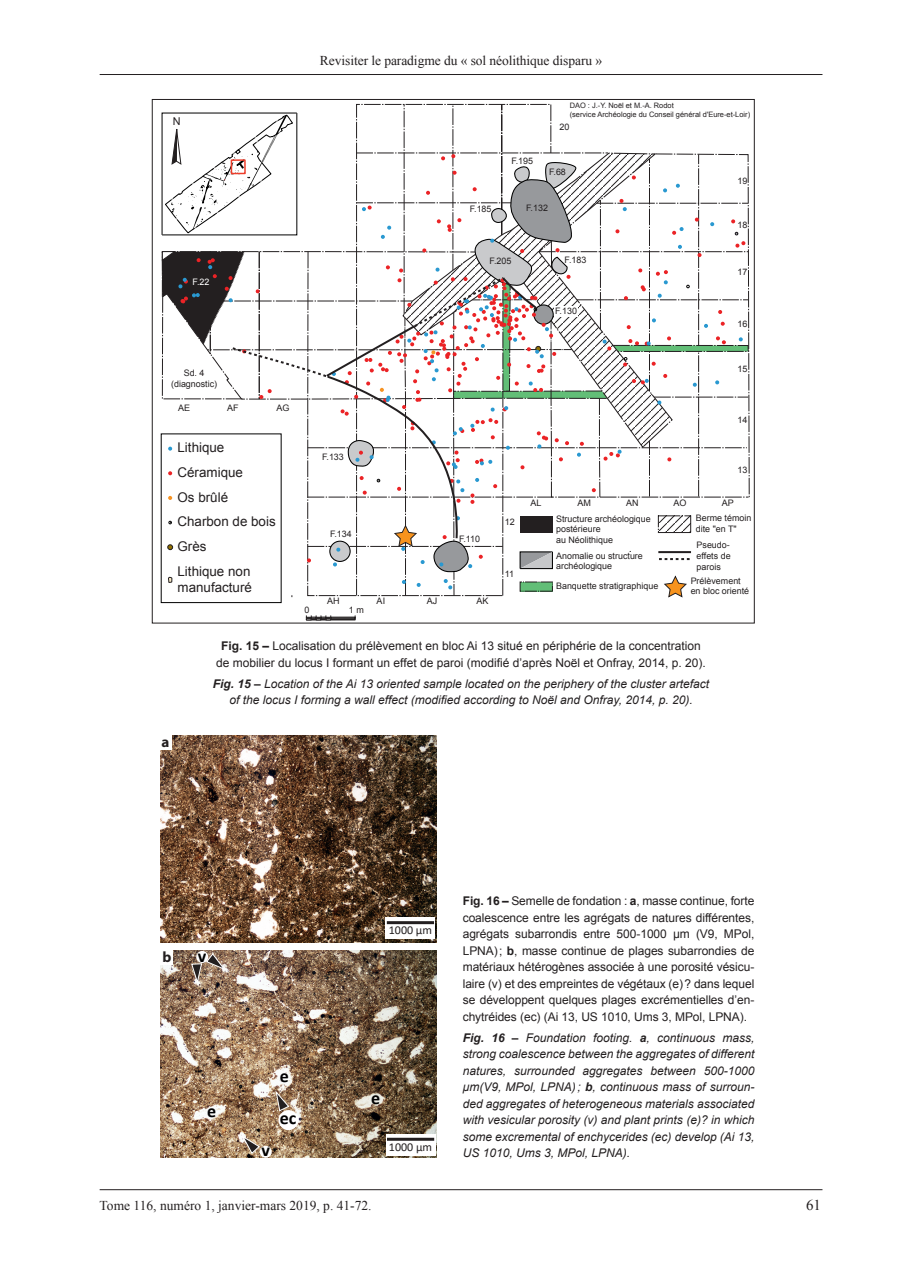
<style>
.page{position:relative;width:899px;height:1272px;background:#fff}
.page>*{position:absolute;margin:0;border:0;box-sizing:border-box;transform-origin:0 0}
.t1{font:700 18px "Calibri";color:#000001}
.t2{font:15px "Times New Roman";color:#231f20}
.t3{font:700 15px "Myriad Pro";color:#231f20}
.t4{font:13.5px "Times New Roman";letter-spacing:-.005em;color:#231f20}
.t5{font:13.35px/24.6px "Arial";color:#231f20}
.Figures{font:12px/16.5px "Arial";color:#231f20;text-align:center}
.Figures-2{font:italic 12px/16.5px "Arial";color:#231f20;text-align:center}
.t6{font:12px "Calibri";color:#231f20}
.t7{font:10.8px "Arial";color:#231f20}
.t8{font:8.85px/10.6px "Arial";color:#231f20}
.t9{font:8.85px "Arial";color:#fff}
.t10{font:8.85px "Arial";color:#231e1f}
.t11{font:7.5px/8.9px "Arial";color:#231f20}
.s1{font-weight:700}
</style>
<div class="page">
<hr style="left:100px;top:74px;width:722px;height:1px;background:#231f20">
<hr style="left:100px;top:1189px;width:722px;height:1px;background:#231f20">
<svg style="left:306px;top:615px;width:50px;height:5px"></svg>
<svg style="left:161px;top:104px;width:589px;height:494px"></svg>
<img style="left:160px;top:950px;width:277px;height:208px">
<div style="left:386px;top:1134px;width:49px;height:21px;background:#fff"></div>
<hr style="left:387px;top:1137px;width:47px;height:3px;background:#231f20">
<svg style="left:241px;top:1134px;width:19px;height:20px"></svg>
<svg style="left:191px;top:952px;width:35px;height:33px"></svg>
<svg style="left:275px;top:1089px;width:15px;height:22px"></svg>
<div style="left:160px;top:950px;width:13px;height:15px;background:#fff"></div>
<img style="left:160px;top:735px;width:277px;height:207px">
<div style="left:160px;top:735px;width:11px;height:14px;background:#fff"></div>
<div style="left:386px;top:918px;width:49px;height:21px;background:#fff"></div>
<hr style="left:387px;top:921px;width:47px;height:3px;background:#231f20">
<div style="left:196px;top:951px;width:12px;height:12px;background:#fff;border-radius:50%"></div>
<div style="left:260px;top:1145px;width:12px;height:12px;background:#fff;border-radius:50%"></div>
<div style="left:279px;top:1110px;width:20px;height:20px;background:#fff;border-radius:50%"></div>
<p class="t7" style="left:173px;top:114px;width:9px">N</p>
<p class="t9" style="left:193px;top:276px;width:18px">F.22</p>
<p class="t8" style="left:171px;top:368px;width:48px;text-align:center">Sd. 4 (diagnostic)</p>
<p class="t8" style="left:178px;top:403px;width:14px">AE</p>
<p class="t8" style="left:227px;top:403px;width:13px">AF</p>
<p class="t8" style="left:276px;top:403px;width:15px">AG</p>
<p class="t4" style="left:320px;top:52px;width:284px">Revisiter le paradigme du « sol néolithique disparu »</p>
<p class="t11" style="left:570px;top:101px;width:182px">DAO : J.-Y. Noël et M.-A. Rodot<br>(service Archéologie du Conseil général d'Eure-et-Loir)</p>
<p class="t8" style="left:470px;top:203px;width:23px">F.185</p>
<p class="t8" style="left:511px;top:156px;width:23px">F.195</p>
<p class="t8" style="left:559px;top:121px;width:12px">20</p>
<p class="t8" style="left:549px;top:167px;width:18px">F.68</p>
<p class="t8" style="left:526px;top:203px;width:23px">F.132</p>
<p class="t8" style="left:490px;top:256px;width:23px">F.205</p>
<p class="t8" style="left:565px;top:254px;width:23px">F.183</p>
<p class="t8" style="left:555px;top:305px;width:23px">F.130</p>
<p class="t8" style="left:737px;top:176px;width:12px">19</p>
<p class="t8" style="left:737px;top:219px;width:12px">18</p>
<p class="t8" style="left:737px;top:267px;width:12px">17</p>
<p class="t8" style="left:737px;top:318px;width:12px">16</p>
<p class="t8" style="left:737px;top:363px;width:12px">15</p>
<p class="t8" style="left:737px;top:415px;width:12px">14</p>
<p class="t5" style="left:178px;top:435px;width:100px">Lithique<br>Céramique<br>Os brûlé<br>Charbon de bois</p>
<p class="t8" style="left:322px;top:452px;width:23px">F.133</p>
<p class="t8" style="left:737px;top:464px;width:12px">13</p>
<p class="t8" style="left:673px;top:498px;width:15px">AO</p>
<p class="t8" style="left:722px;top:498px;width:14px">AP</p>
<p class="t8" style="left:530px;top:498px;width:13px">AL</p>
<p class="t8" style="left:578px;top:498px;width:15px">AM</p>
<p class="t8" style="left:626px;top:498px;width:14px">AN</p>
<p class="t8" style="left:696px;top:513px;width:57px">Berme témoin dite "en T"</p>
<p class="t8" style="left:556px;top:513px;width:96px">Structure archéologique postérieure<br>au Néolithique</p>
<p class="t8" style="left:556px;top:550px;width:88px">Anomalie ou structure archéologique</p>
<p class="t8" style="left:505px;top:516px;width:12px">12</p>
<p class="t8" style="left:330px;top:528px;width:23px">F.134</p>
<p class="t8" style="left:459px;top:533px;width:23px">F.110</p>
<p class="t5" style="left:178px;top:534px;width:31px">Grès</p>
<p class="t8" style="left:697px;top:540px;width:36px;text-align:justify">Pseudo&shy;effets de parois</p>
<p class="t5" style="left:178px;top:563px;width:76px;line-height:16px">Lithique non manufacturé</p>
<p class="t8" style="left:505px;top:569px;width:11px">11</p>
<p class="t8" style="left:556px;top:581px;width:104px">Banquette stratigraphique</p>
<p class="t8" style="left:691px;top:575px;width:60px">Prélèvement en bloc orienté</p>
<p class="t8" style="left:327px;top:595px;width:14px">AH</p>
<p class="t8" style="left:377px;top:595px;width:10px">AI</p>
<p class="t8" style="left:427px;top:595px;width:12px">AJ</p>
<p class="t10" style="left:304px;top:603px;width:6px">0</p>
<p class="t10" style="left:349px;top:603px;width:16px">1 m</p>
<p class="t8" style="left:477px;top:595px;width:14px">AK</p>
<p class="t3" style="left:162px;top:732px;width:9px">a</p>
<p class="Figures" style="left:216px;top:638px;width:491px"><span class="s1">Fig. 15 –</span> Localisation du prélèvement en bloc Ai 13 situé en périphérie de la concentration de mobilier du locus I formant un effet de paroi (modifié d’après Noël et Onfray, 2014, p. 20).</p>
<p class="Figures-2" style="left:213px;top:675px;width:498px"><span class="s1">Fig. 15 –</span> Location of the Ai 13 oriented sample located on the periphery of the cluster artefact of the locus I forming a wall effect (modified according to Noël and Onfray, 2014, p. 20).</p>
<p class="t3" style="left:162px;top:947px;width:10px">b</p>
<p class="t1" style="left:198px;top:942px;width:10px">v</p>
<p class="t1" style="left:207px;top:1098px;width:11px">e</p>
<p class="t1" style="left:280px;top:1063px;width:11px">e</p>
<p class="t1" style="left:261px;top:1137px;width:10px">v</p>
<p class="t1" style="left:280px;top:1105px;width:18px">ec</p>
<p class="t6" style="left:389px;top:922px;width:45px">1000 µm</p>
<p class="t1" style="left:371px;top:1085px;width:11px">e</p>
<p class="t6" style="left:389px;top:1138px;width:45px">1000 µm</p>
<p class="Figures" style="left:463px;top:892px;width:293px;text-align:justify"><span class="s1">Fig. 16 –</span> Semelle de fondation : <span class="s1">a</span>, masse continue, forte coalescence entre les agrégats de natures différentes, agrégats subarrondis entre 500-1000 µm (V9, MPol, LPNA); <span class="s1">b</span>, masse continue de plages subarrondies de matériaux hétérogènes associée à une porosité vésicu&shy;laire (v) et des empreintes de végétaux (e)? dans lequel se développent quelques plages excrémentielles d’en&shy;chytréides (ec) (Ai 13, US 1010, Ums 3, MPol, LPNA).</p>
<p class="Figures-2" style="left:463px;top:1029px;width:293px;text-align:justify"><span class="s1">Fig. 16 –</span> Foundation footing. <span class="s1">a</span>, continuous mass, strong coalescence between the aggregates of different natures, surrounded aggregates between 500-1000 μm(V9, MPol, LPNA); <span class="s1">b</span>, continuous mass of surroun&shy;ded aggregates of heterogeneous materials associated with vesicular porosity (v) and plant prints (e)? in which some excremental of enchycerides (ec) develop (Ai 13, US 1010, Ums 3, MPol, LPNA).</p>
<p class="t4" style="left:100px;top:1195px;width:273px">Tome 116, numéro 1, janvier-mars 2019, p. 41-72.</p>
<p class="t2" style="left:806px;top:1194px;width:16px">61</p>
</div>
